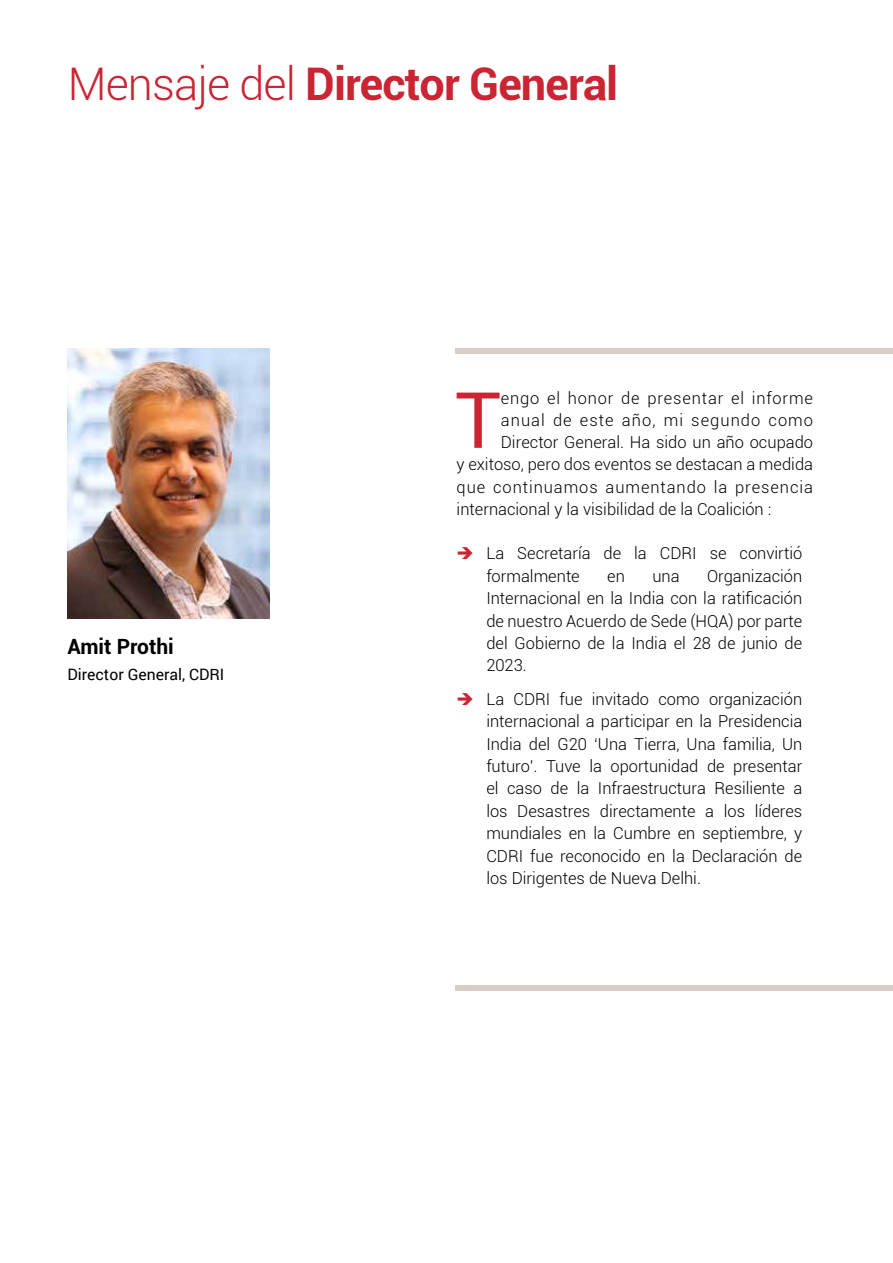
<style>
.page{position:relative;width:893px;height:1263px;background:#fff}
.page>*{position:absolute;margin:0;border:0;box-sizing:border-box;transform-origin:0 0}
.t1{font:77.7px "Roboto";color:#cb2433}
.t2{font:700 45px "Roboto";letter-spacing:-.02em;color:#cb2433}
.t3{font:700 21px "Roboto";color:#000}
.t4{font:300 16.5px/22.5px "Roboto";color:#000;text-align:justify}
.t5{font:300 16.5px "Roboto";letter-spacing:.055em;color:#000}
.t6{font:300 16.5px "Roboto";letter-spacing:.05em;color:#000}
.t7{font:300 16.5px "Roboto";letter-spacing:.065em;color:#000}
.t8{font:15.75px "Roboto";color:#000}
.s1{font-weight:300}
</style>
<div class="page">
<img style="left:68px;top:348px;width:202px;height:271px">
<div style="left:456px;top:348px;width:437px;height:6px;background:#d7cfc5"></div>
<div style="left:456px;top:985px;width:437px;height:6px;background:#d7cfc5"></div>
<h2 class="t2" style="left:68px;top:52px;width:552px"><span class="s1">Mensaje del</span> Director General</h2>
<p class="t3" style="left:68px;top:632px;width:108px">Amit Prothi</p>
<p class="t8" style="left:68px;top:663px;width:158px">Director General, CDRI</p>
<h1 class="t1" style="left:455px;top:366px;width:47px">T</h1>
<p class="t6" style="left:501px;top:387px;width:314px">engo el honor de presentar el informe</p>
<p class="t7" style="left:501px;top:409px;width:314px">anual de este año, mi segundo como</p>
<p class="t4" style="left:501px;top:430px;width:314px">Director General. Ha sido un año ocupado</p>
<p class="t4" style="left:457px;top:453px;width:358px">y exitoso, pero dos eventos se destacan a medida</p>
<p class="t5" style="left:457px;top:475px;width:358px">que continuamos aumentando la presencia</p>
<p class="t4" style="left:457px;top:497px;width:316px">internacional y la visibilidad de la Coalición :</p>
<p class="t4" style="left:486px;top:541px;width:317px">La Secretaría de la CDRI se convirtió formalmente</p>
<p class="t4" style="left:486px;top:564px;width:317px;text-indent:221px">Organización Internacional en la India con la ratificación de nuestro Acuerdo de Sede (HQA) por parte del Gobierno de la India el 28 de junio de 2023.</p>
<p class="t4" style="left:486px;top:687px;width:317px">La CDRI fue invitado como organización internacional a participar en la Presidencia India del G20 ‘Una Tierra, Una familia, Un futuro’. Tuve la oportunidad de presentar el caso de la Infraestructura Resiliente a los Desastres directamente a los líderes mundiales en la Cumbre en septiembre, y CDRI fue reconocido en la Declaración de los Dirigentes de Nueva Delhi.</p>
<p class="t4" style="left:607px;top:564px;width:19px">en</p>
<p class="t4" style="left:652px;top:564px;width:29px">una</p>
</div>
